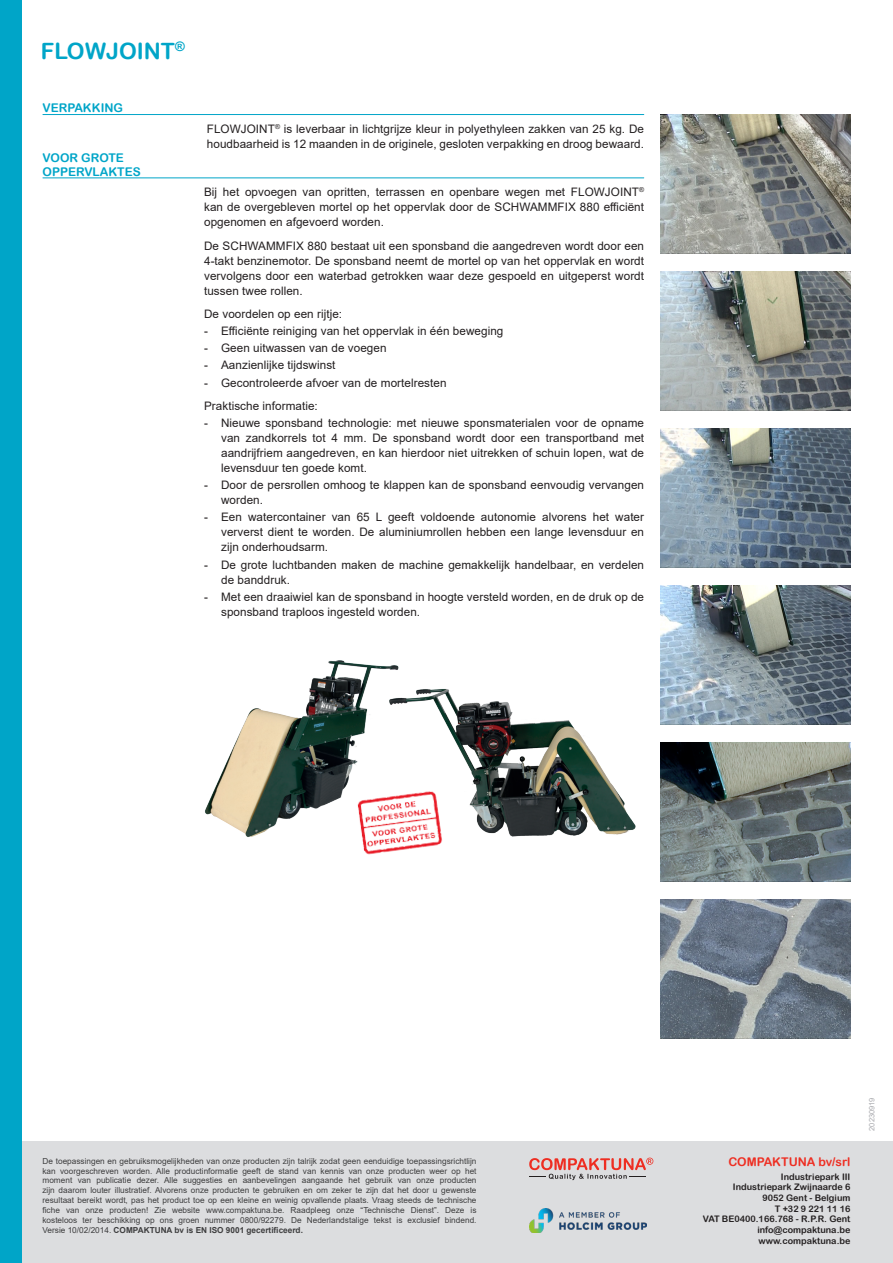
<style>
.page{position:relative;width:893px;height:1263px;background:#fff}
.page>*{position:absolute;margin:0;border:0;box-sizing:border-box;transform-origin:0 0}
.Productnaam_p_2{font:22.5px "Arial Rounded MT Bold";color:#00a5c8}
.t1{font:12px/13.5px "Arial Rounded MT Bold";color:#00a5c8}
.t2{font:12px "Arial Rounded MT Bold";color:#ee2e22}
.t3{font:11.7px/15px "Arial";letter-spacing:.005em;color:#231f20;text-align:justify}
.t4{font:9px "Arial Rounded MT Bold";color:#231f20}
.t5{font:8.25px/9.9px "Arial";color:#3e3e3f;text-align:justify}
.t6{font:7.5px "Arial";color:#a8a9ad}
.s1{font-weight:700}
</style>
<div class="page">
<div style="left:0;top:1142px;width:893px;height:121px;background:#dcdddf"></div>
<img style="left:529px;top:1208px;width:117px;height:25px">
<svg style="left:529px;top:1157px;width:124px;height:23px"></svg>
<div style="left:0;top:0;width:21px;height:1263px;background:#00a5c8"></div>
<hr style="left:43px;top:177px;width:601px;height:1px;background:#00a5c8">
<hr style="left:43px;top:114px;width:601px;height:1px;background:#00a5c8">
<img style="left:660px;top:115px;width:190px;height:139px">
<img style="left:660px;top:272px;width:190px;height:139px">
<img style="left:660px;top:429px;width:190px;height:139px">
<img style="left:660px;top:585px;width:190px;height:139px">
<img style="left:660px;top:742px;width:190px;height:139px">
<img style="left:660px;top:899px;width:190px;height:139px">
<img style="left:452px;top:664px;width:216px;height:193px">
<img style="left:205px;top:660px;width:247px;height:177px">
<img style="left:325px;top:776px;width:158px;height:81px">
<p class="Productnaam_p_2" style="left:41px;top:37px;width:145px">FLOWJOINT<sup>®</sup></p>
<p class="t1" style="left:43px;top:101px;width:82px">VERPAKKING</p>
<p class="t1" style="left:43px;top:151px;width:100px">VOOR GROTE<br>OPPERVLAKTES</p>
<p class="t3" style="left:207px;top:121px;width:439px">FLOWJOINT<sup>®</sup> is leverbaar in lichtgrijze kleur in polyethyleen zakken van 25 kg. De houdbaarheid is 12 maanden in de originele, gesloten verpakking en droog bewaard.</p>
<p class="t3" style="left:204px;top:184px;width:442px">Bij het opvoegen van opritten, terrassen en openbare wegen met FLOWJOINT<sup>® </sup>kan de overgebleven mortel op het oppervlak door de SCHWAMMFIX 880 efficiënt opgenomen en afgevoerd worden.</p>
<p class="t3" style="left:204px;top:238px;width:441px">De SCHWAMMFIX 880 bestaat uit een sponsband die aangedreven wordt door een 4-takt benzinemotor. De sponsband neemt de mortel op van het oppervlak en wordt vervolgens door een waterbad getrokken waar deze gespoeld en uitgeperst wordt tussen twee rollen.</p>
<p class="t3" style="left:204px;top:306px;width:140px">De voordelen op een rijtje:</p>
<p class="t3" style="left:204px;top:323px;width:301px">- Efficiënte reiniging van het oppervlak in één beweging</p>
<p class="t3" style="left:204px;top:341px;width:184px">- Geen uitwassen van de voegen</p>
<p class="t3" style="left:204px;top:358px;width:133px">- Aanzienlijke tijdswinst</p>
<p class="t3" style="left:204px;top:375px;width:244px">- Gecontroleerde afvoer van de mortelresten</p>
<p class="t3" style="left:204px;top:398px;width:115px">Praktische informatie:</p>
<p class="t3" style="left:221px;top:415px;width:425px;text-indent:-17px">- Nieuwe sponsband technologie: met nieuwe sponsmaterialen voor de opname van zandkorrels tot 4 mm. De sponsband wordt door een transportband met aandrijfriem aangedreven, en kan hierdoor niet uitrekken of schuin lopen, wat de levensduur ten goede komt.</p>
<p class="t3" style="left:221px;top:478px;width:424px;text-indent:-17px">- Door de persrollen omhoog te klappen kan de sponsband eenvoudig vervangen worden.</p>
<p class="t3" style="left:221px;top:510px;width:424px;text-indent:-17px">- Een watercontainer van 65 L geeft voldoende autonomie alvorens het water ververst dient te worden. De aluminiumrollen hebben een lange levensduur en zijn onderhoudsarm.</p>
<p class="t3" style="left:221px;top:557px;width:424px;text-indent:-17px">- De grote luchtbanden maken de machine gemakkelijk handelbaar, en verdelen de banddruk.</p>
<p class="t3" style="left:221px;top:589px;width:424px;text-indent:-17px">- Met een draaiwiel kan de sponsband in hoogte versteld worden, en de druk op de sponsband traploos ingesteld worden.</p>
<p class="t5" style="left:43px;top:1156px;width:436px">De toepassingen en gebruiksmogelijkheden van onze producten zijn talrijk zodat geen eenduidige toepassingsrichtlijn kan voorgeschreven worden. Alle productinformatie geeft de stand van kennis van onze producten weer op het moment van publicatie dezer. Alle suggesties en aanbevelingen aangaande het gebruik van onze producten zijn daarom louter illustratief. Alvorens onze producten te gebruiken en om zeker te zijn dat het door u gewenste resultaat bereikt wordt, pas het product toe op een kleine en weinig opvallende plaats. Vraag steeds de technische fiche van onze producten! Zie website www.compaktuna.be. Raadpleeg onze “Technische Dienst”. Deze is kosteloos ter beschikking op ons groen nummer 0800/92279. De Nederlandstalige tekst is exclusief bindend.<br>Versie 10/02/2014. <span class="s1">COMPAKTUNA bv is EN ISO 9001 gecertificeerd.</span></p>
<p class="t2" style="left:728px;top:1155px;width:124px">COMPAKTUNA bv/srl</p>
<p class="t4" style="left:781px;top:1171px;width:71px">Industriepark III</p>
<p class="t4" style="left:733px;top:1182px;width:119px">Industriepark Zwijnaarde 6</p>
<p class="t4" style="left:762px;top:1192px;width:89px">9052 Gent - Belgium</p>
<p class="t4" style="left:775px;top:1203px;width:77px">T +32 9 221 11 16</p>
<p class="t4" style="left:703px;top:1214px;width:149px">VAT BE0400.166.768 - R.P.R. Gent</p>
<p class="t4" style="left:757px;top:1224px;width:95px">info@compaktuna.be</p>
<p class="t4" style="left:758px;top:1235px;width:94px">www.compaktuna.be</p>
<p class="t6" style="left:867px;top:1131px;width:35px;rotate:-90deg">20230919</p>
</div>
